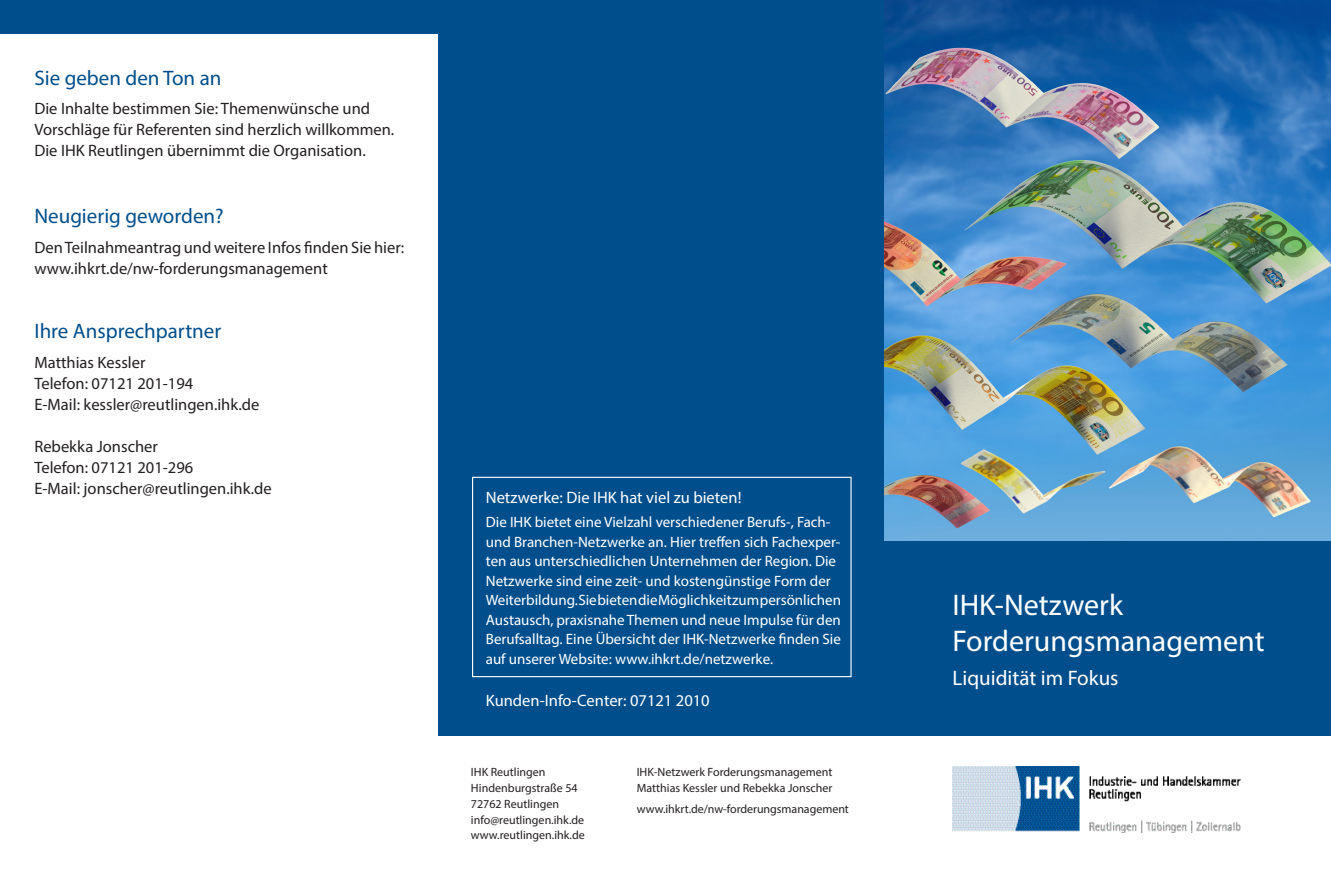
<style>
.page{position:relative;width:1331px;height:893px;background:#fff}
.page>*{position:absolute;margin:0;border:0;box-sizing:border-box;transform-origin:0 0}
.t1{font:30px/36px "Myriad Pro";color:#fff}
.H_1_blau{font:21px "Myriad Pro";color:#004f8c}
.t2{font:21px "Myriad Pro";color:#fff}
.Fließtext_schwarz{font:16.5px/21px "Myriad Pro";color:#231f20}
.Fließtext_schwarz-2{font:16.5px "Myriad Pro";color:#fff}
.Fließtext_schwarz-3{font:15px/19.5px "Myriad Pro";color:#fff}
.t3{font:12px/15.8px "Myriad Pro";color:#231f20}
</style>
<div class="page">
<div style="left:438px;top:0;width:446px;height:736px;background:#004f8c"></div>
<div style="left:884px;top:540px;width:447px;height:196px;background:#004f8c"></div>
<div style="left:0;top:0;width:454px;height:34px;background:#004f8c"></div>
<img style="left:952px;top:766px;width:288px;height:66px">
<div style="left:472px;top:477px;width:380px;height:200px;border:1px solid #fff"></div>
<img style="left:884px;top:0;width:447px;height:540px">
<p class="H_1_blau" style="left:34px;top:65px;width:189px">Sie geben den Ton an</p>
<p class="Fließtext_schwarz" style="left:34px;top:98px;width:361px">Die Inhalte bestimmen Sie: Themenwünsche und<br>Vorschläge für Referenten sind herzlich willkommen.<br>Die IHK Reutlingen übernimmt die Organisation.</p>
<p class="H_1_blau" style="left:34px;top:203px;width:191px">Neugierig geworden?</p>
<p class="Fließtext_schwarz" style="left:34px;top:237px;width:371px">Den Teilnahmeantrag und weitere Infos finden Sie hier: www.ihkrt.de/nw-forderungsmanagement</p>
<p class="H_1_blau" style="left:34px;top:318px;width:188px">Ihre Ansprechpartner</p>
<p class="Fließtext_schwarz" style="left:34px;top:351px;width:113px">Matthias Kessler</p>
<p class="Fließtext_schwarz" style="left:34px;top:372px;width:160px">Telefon: 07121 201-194</p>
<p class="Fließtext_schwarz" style="left:34px;top:393px;width:226px">E-Mail: kessler@reutlingen.ihk.de</p>
<p class="Fließtext_schwarz" style="left:34px;top:435px;width:125px">Rebekka Jonscher</p>
<p class="Fließtext_schwarz" style="left:34px;top:456px;width:160px">Telefon: 07121 201-296</p>
<p class="Fließtext_schwarz" style="left:34px;top:477px;width:239px">E-Mail: jonscher@reutlingen.ihk.de</p>
<p class="Fließtext_schwarz-2" style="left:486px;top:488px;width:257px">Netzwerke: Die IHK hat viel zu bieten!</p>
<p class="Fließtext_schwarz-3" style="left:486px;top:512px;width:357px">Die IHK bietet eine Vielzahl verschiedener Berufs-, Fach&shy;und Branchen-Netzwerke an. Hier treffen sich Fachexper&shy;ten aus unterschiedlichen Unternehmen der Region. Die Netzwerke sind eine zeit- und kostengünstige Form der Weiterbildung. Sie bieten die Möglichkeit zum persönlichen Austausch, praxisnahe Themen und neue Impulse für den Berufsalltag. Eine Übersicht der IHK-Netzwerke finden Sie auf unserer Website: www.ihkrt.de/netzwerke.</p>
<p class="Fließtext_schwarz-2" style="left:486px;top:690px;width:225px">Kunden-Info-Center: 07121 2010</p>
<p class="t3" style="left:471px;top:764px;width:76px">IHK Reutlingen</p>
<p class="t3" style="left:471px;top:780px;width:108px">Hindenburgstraße 54</p>
<p class="t3" style="left:471px;top:796px;width:90px">72762 Reutlingen</p>
<p class="t3" style="left:471px;top:811px;width:115px">info@reutlingen.ihk.de</p>
<p class="t3" style="left:471px;top:827px;width:115px">www.reutlingen.ihk.de</p>
<p class="t3" style="left:637px;top:764px;width:197px">IHK-Netzwerk Forderungsmanagement<br>Matthias Kessler und Rebekka Jonscher</p>
<p class="t3" style="left:637px;top:801px;width:214px">www.ihkrt.de/nw-forderungsmanagement</p>
<p class="t1" style="left:952px;top:586px;width:314px">IHK-Netzwerk<br>Forderungsmanagement</p>
<p class="t2" style="left:952px;top:665px;width:168px">Liquidität im Fokus</p>
</div>
